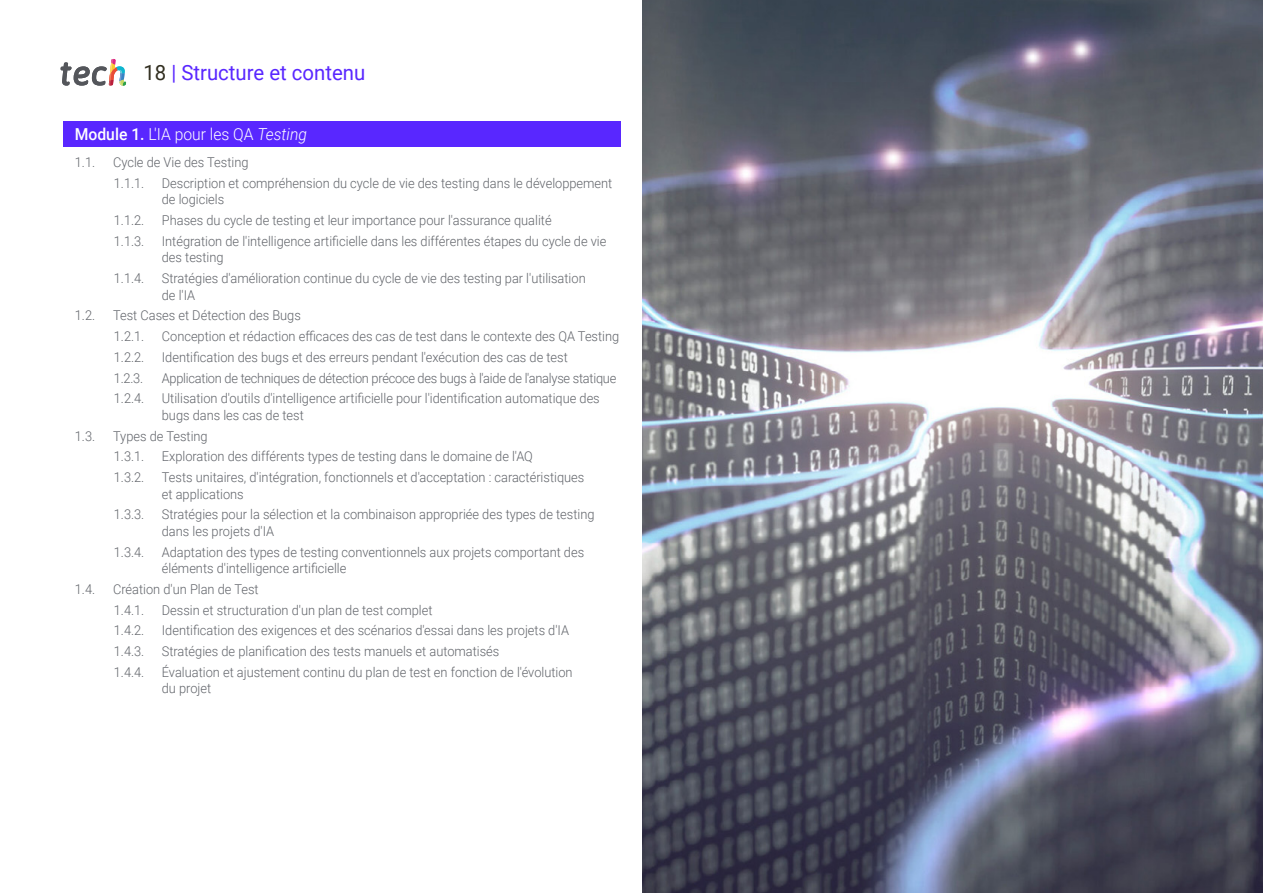
<style>
.page{position:relative;width:1263px;height:893px;background:#fff}
.page>*{position:absolute;margin:0;border:0;box-sizing:border-box;transform-origin:0 0}
.t1{font:21px "Roboto";color:#5927ff}
.t2{font:300 16.5px "Roboto";color:#fff;scale:.95 1}
.t3{font:300 13.5px/16.5px "Roboto";color:#61646a;scale:.95 1}
.t4{font:300 13.5px "Roboto";letter-spacing:-.02em;color:#61646a;scale:.95 1}
.s1{color:#312e20}
.s2{font-weight:500}
.s3{font-style:italic}
</style>
<div class="page">
<img style="left:642px;top:0;width:621px;height:893px">
<div style="left:64px;top:121px;width:557px;height:25px;background:#5927ff"></div>
<svg style="left:61px;top:59px;width:65px;height:27px"></svg>
<h1 class="t1" style="left:144px;top:57px;width:223px"><span class="s1">18</span> | Structure et contenu</h1>
<p class="t2" style="left:75px;top:123px;width:246px"><span class="s2">Module 1.</span> L'IA pour les QA <span class="s3">Testing</span></p>
<p class="t3" style="left:75px;top:154px;width:23px">1.1.</p>
<p class="t3" style="left:113px;top:151px;width:144px;line-height:20.7px">Cycle de Vie des Testing<br>1.1.1.</p>
<p class="t3" style="left:162px;top:174px;width:476px">Description et compréhension du cycle de vie des testing dans le développement de logiciels</p>
<p class="t3" style="left:114px;top:212px;width:34px">1.1.2.</p>
<p class="t3" style="left:162px;top:212px;width:412px">Phases du cycle de testing et leur importance pour l'assurance qualité</p>
<p class="t3" style="left:114px;top:232px;width:34px">1.1.3.</p>
<p class="t3" style="left:162px;top:232px;width:469px">Intégration de l'intelligence artificielle dans les différentes étapes du cycle de vie des testing</p>
<p class="t3" style="left:114px;top:270px;width:34px">1.1.4.</p>
<p class="t3" style="left:162px;top:270px;width:448px">Stratégies d'amélioration continue du cycle de vie des testing par l'utilisation de l'IA</p>
<p class="t3" style="left:75px;top:307px;width:23px">1.2.</p>
<p class="t3" style="left:113px;top:305px;width:199px;line-height:20.7px">Test Cases et Détection des Bugs<br>1.2.1.</p>
<p class="t3" style="left:162px;top:328px;width:483px">Conception et rédaction efficaces des cas de test dans le contexte des QA Testing</p>
<p class="t3" style="left:114px;top:348px;width:34px">1.2.2.</p>
<p class="t3" style="left:162px;top:348px;width:429px">Identification des bugs et des erreurs pendant l'exécution des cas de test</p>
<p class="t3" style="left:114px;top:369px;width:32px">1.2.3.</p>
<p class="t4" style="left:162px;top:368px;width:480px">Application de techniques de détection précoce des bugs à l'aide de l'analyse statique</p>
<p class="t3" style="left:114px;top:390px;width:34px">1.2.4.</p>
<p class="t3" style="left:162px;top:390px;width:462px">Utilisation d'outils d'intelligence artificielle pour l'identification automatique des bugs dans les cas de test</p>
<p class="t3" style="left:75px;top:427px;width:23px">1.3.</p>
<p class="t3" style="left:113px;top:425px;width:101px;line-height:20.7px">Types de Testing<br>1.3.1.</p>
<p class="t3" style="left:162px;top:448px;width:392px">Exploration des différents types de testing dans le domaine de l'AQ</p>
<p class="t3" style="left:114px;top:469px;width:34px">1.3.2.</p>
<p class="t3" style="left:162px;top:469px;width:446px">Tests unitaires, d'intégration, fonctionnels et d'acceptation : caractéristiques et applications</p>
<p class="t3" style="left:114px;top:506px;width:34px">1.3.3.</p>
<p class="t3" style="left:162px;top:506px;width:457px">Stratégies pour la sélection et la combinaison appropriée des types de testing dans les projets d'IA</p>
<p class="t3" style="left:114px;top:543px;width:34px">1.3.4.</p>
<p class="t3" style="left:162px;top:543px;width:446px">Adaptation des types de testing conventionnels aux projets comportant des éléments d'intelligence artificielle</p>
<p class="t3" style="left:75px;top:580px;width:23px">1.4.</p>
<p class="t3" style="left:113px;top:578px;width:155px;line-height:20.7px">Création d'un Plan de Test<br>1.4.1.</p>
<p class="t3" style="left:162px;top:601px;width:286px">Dessin et structuration d'un plan de test complet</p>
<p class="t3" style="left:114px;top:622px;width:34px">1.4.2.</p>
<p class="t3" style="left:162px;top:622px;width:430px">Identification des exigences et des scénarios d'essai dans les projets d'IA</p>
<p class="t3" style="left:114px;top:643px;width:34px">1.4.3.</p>
<p class="t3" style="left:162px;top:643px;width:357px">Stratégies de planification des tests manuels et automatisés</p>
<p class="t3" style="left:114px;top:663px;width:34px">1.4.4.</p>
<p class="t3" style="left:162px;top:663px;width:434px">Évaluation et ajustement continu du plan de test en fonction de l'évolution du projet</p>
</div>
